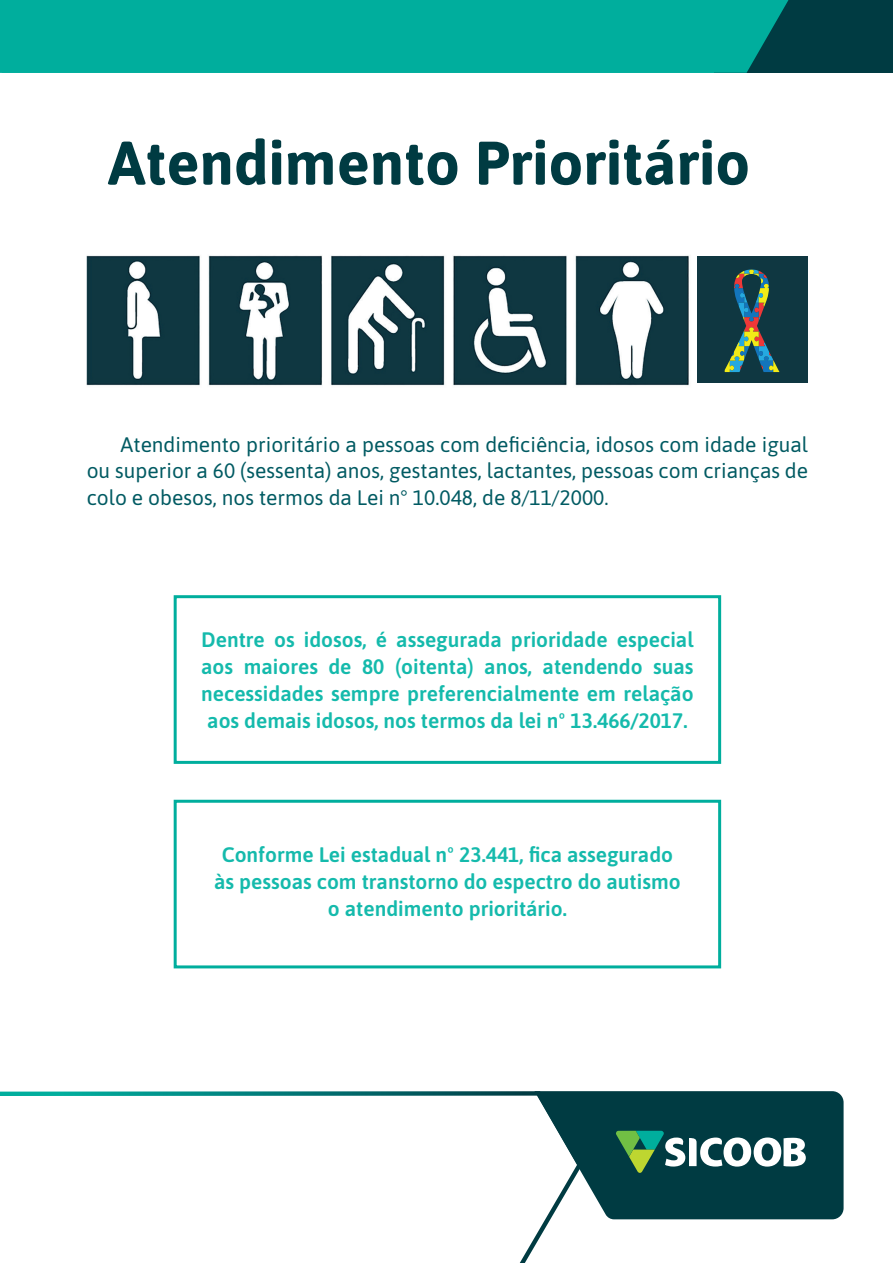
<style>
.page{position:relative;width:893px;height:1263px;background:#fff}
.page>*{position:absolute;margin:0;border:0;box-sizing:border-box;transform-origin:0 0}
.t1{font:700 61.35px "Asap";color:#003b42}
.t2{font:600 21px/27px "Asap";color:#15baac;text-align:center}
.t3{font:21px/27px "Asap";color:#005a62;text-align:justify}
</style>
<div class="page">
<svg style="left:0;top:1091px;width:551px;height:172px"></svg>
<svg style="left:534px;top:1091px;width:310px;height:128px"></svg>
<div style="left:714px;top:0;width:179px;height:73px;background:#003b42"></div>
<div style="left:2px;top:0;width:786px;height:73px;background:#00ae9d"></div>
<div style="left:174px;top:800px;width:547px;height:168px;border:3px solid #00ae9d"></div>
<div style="left:174px;top:595px;width:547px;height:169px;border:3px solid #00ae9d"></div>
<img style="left:86px;top:255px;width:603px;height:131px">
<div style="left:697px;top:256px;width:111px;height:127px;background:#0f3741"></div>
<svg style="left:725px;top:269px;width:54px;height:103px"></svg>
<p class="t1" style="left:108px;top:120px;width:644px">Atendimento Prioritário</p>
<p class="t3" style="left:87px;top:429px;width:723px;text-indent:34px">Atendimento prioritário a pessoas com deficiência, idosos com idade igual ou superior a 60 (sessenta) anos, gestantes, lactantes, pessoas com crianças de colo e obesos, nos termos da Lei n° 10.048, de 8/11/2000.</p>
<p class="t2" style="left:201px;top:625px;width:494px;text-align:justify">Dentre os idosos, é assegurada prioridade especial aos maiores de 80 (oitenta) anos, atendendo suas necessidades sempre preferencialmente em relação aos demais idosos, nos termos da lei nº 13.466/2017.</p>
<p class="t2" style="left:214px;top:840px;width:468px">Conforme Lei estadual nº 23.441, fica assegurado às pessoas com transtorno do espectro do autismo o atendimento prioritário.</p>
</div>
